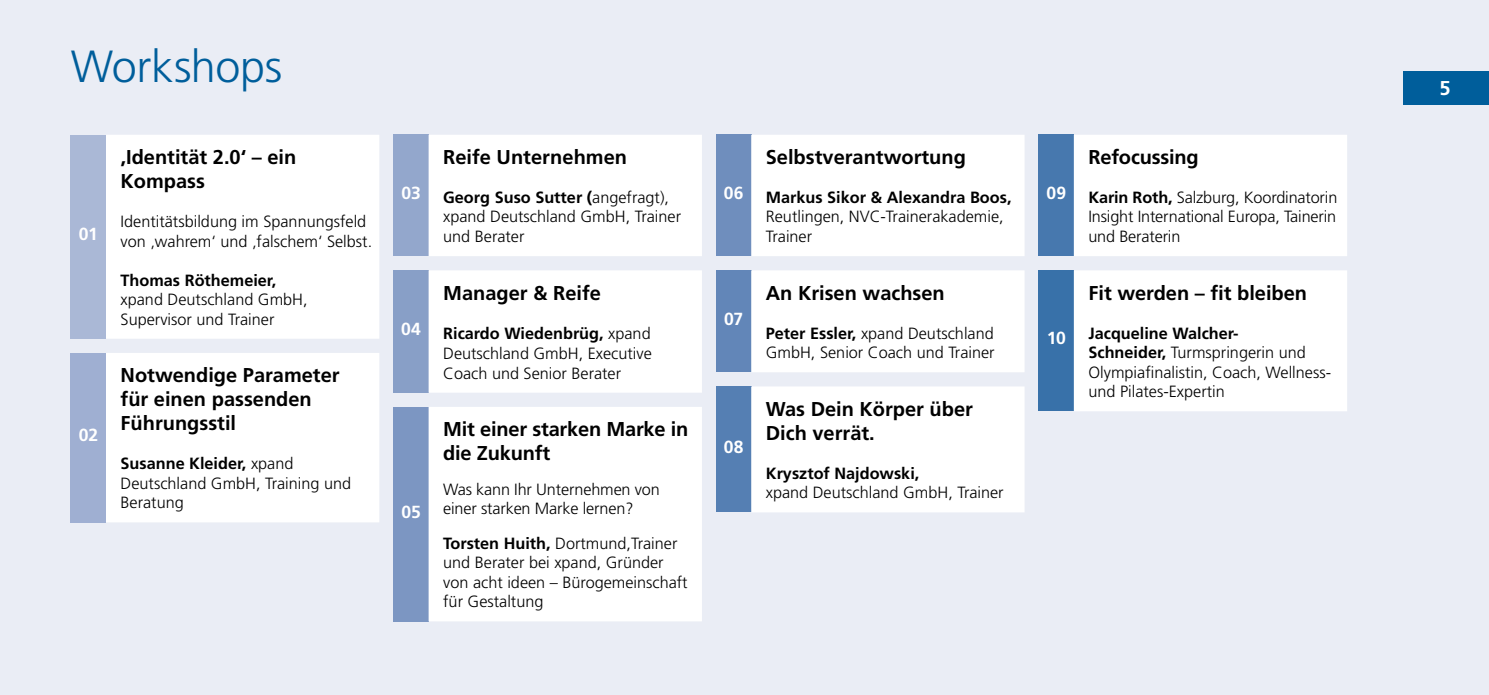
<style>
.page{position:relative;width:1489px;height:695px;background:#fff}
.page>*{position:absolute;margin:0;border:0;box-sizing:border-box;transform-origin:0 0}
.t1{font:300 45px "Frutiger LT Std";letter-spacing:-.01em;color:#005e9b}
.t2{font:700 20px/24px "Frutiger LT Std";color:#000}
.t3{font:700 20px "Frutiger LT Std";color:#fff}
.t4{font:700 17.5px "Frutiger LT Std";letter-spacing:-.005em;color:#fff}
.t5{font:300 16.25px/19.5px "Frutiger LT Std";color:#000}
.t6{font:700 16.25px "Frutiger LT Std";color:#000}
.s1{font-weight:700}
</style>
<div class="page">
<div style="left:0;top:0;width:1488px;height:694px;background:#eaedf5"></div>
<div style="left:71px;top:135px;width:35px;height:203px;background:#aab8d6"></div>
<div style="left:106px;top:135px;width:273px;height:203px;background:#fff"></div>
<div style="left:71px;top:353px;width:35px;height:169px;background:#9fafd2"></div>
<div style="left:106px;top:353px;width:273px;height:169px;background:#fff"></div>
<div style="left:393px;top:270px;width:35px;height:122px;background:#889fc7"></div>
<div style="left:428px;top:270px;width:274px;height:122px;background:#fff"></div>
<div style="left:393px;top:407px;width:35px;height:214px;background:#7c96c2"></div>
<div style="left:428px;top:407px;width:274px;height:214px;background:#fff"></div>
<div style="left:716px;top:270px;width:35px;height:102px;background:#6286b8"></div>
<div style="left:751px;top:270px;width:273px;height:102px;background:#fff"></div>
<div style="left:716px;top:386px;width:35px;height:126px;background:#557fb3"></div>
<div style="left:751px;top:386px;width:273px;height:126px;background:#fff"></div>
<div style="left:716px;top:135px;width:35px;height:121px;background:#6f8ebd"></div>
<div style="left:751px;top:135px;width:273px;height:121px;background:#fff"></div>
<div style="left:1038px;top:135px;width:35px;height:121px;background:#4778ae"></div>
<div style="left:1073px;top:135px;width:273px;height:121px;background:#fff"></div>
<div style="left:1038px;top:270px;width:35px;height:141px;background:#3871a9"></div>
<div style="left:1073px;top:270px;width:273px;height:141px;background:#fff"></div>
<div style="left:393px;top:135px;width:35px;height:121px;background:#93a7cc"></div>
<div style="left:428px;top:135px;width:274px;height:121px;background:#fff"></div>
<div style="left:1403px;top:71px;width:85px;height:34px;background:#005e9b"></div>
<h1 class="t1" style="left:71px;top:41px;width:213px">Workshops</h1>
<p class="t4" style="left:79px;top:224px;width:21px">01</p>
<p class="t4" style="left:79px;top:424px;width:21px">02</p>
<p class="t2" style="left:121px;top:145px;width:177px">‚Identität 2.0‘ – ein<br>Kompass</p>
<p class="t5" style="left:121px;top:212px;width:253px">Identitätsbildung im Spannungsfeld von ‚wahrem‘ und ‚falschem‘ Selbst.</p>
<p class="t6" style="left:121px;top:270px;width:157px">Thomas Röthemeier,</p>
<p class="t5" style="left:121px;top:290px;width:188px">xpand Deutschland GmbH,<br>Supervisor und Trainer</p>
<p class="t2" style="left:121px;top:363px;width:220px">Notwendige Parameter für einen passenden<br>Führungsstil</p>
<p class="t5" style="left:121px;top:454px;width:232px"><span class="s1">Susanne Kleider,</span> xpand<br>Deutschland GmbH, Training und<br>Beratung</p>
<p class="t4" style="left:401px;top:182px;width:21px">03</p>
<p class="t4" style="left:401px;top:318px;width:21px">04</p>
<p class="t4" style="left:401px;top:501px;width:21px">05</p>
<p class="t2" style="left:443px;top:145px;width:185px">Reife Unternehmen</p>
<p class="t5" style="left:443px;top:188px;width:239px"><span class="s1">Georg Suso Sutter (</span>angefragt), xpand Deutschland GmbH, Trainer und Berater</p>
<p class="t2" style="left:443px;top:280px;width:159px">Manager &amp; Reife</p>
<p class="t5" style="left:443px;top:324px;width:210px;text-align:justify"><span class="s1">Ricardo Wiedenbrüg,</span> xpand Deutschland GmbH, Executive Coach und Senior Berater</p>
<p class="t2" style="left:443px;top:417px;width:247px">Mit einer starken Marke in die Zukunft</p>
<p class="t5" style="left:443px;top:479px;width:218px">Was kann Ihr Unternehmen von einer starken Marke lernen?</p>
<p class="t5" style="left:443px;top:533px;width:246px"><span class="s1">Torsten Huith,</span> Dortmund,Trainer und Berater bei xpand, Gründer von acht ideen – Bürogemeinschaft für Gestaltung</p>
<p class="t4" style="left:723px;top:182px;width:21px">06</p>
<p class="t4" style="left:724px;top:308px;width:21px">07</p>
<p class="t4" style="left:723px;top:436px;width:21px">08</p>
<p class="t2" style="left:765px;top:145px;width:202px">Selbstverantwortung</p>
<p class="t6" style="left:765px;top:188px;width:247px">Markus Sikor &amp; Alexandra Boos,</p>
<p class="t5" style="left:765px;top:207px;width:239px">Reutlingen, NVC-Trainerakademie,<br>Trainer</p>
<p class="t2" style="left:765px;top:280px;width:180px">An Krisen wachsen</p>
<p class="t5" style="left:765px;top:323px;width:230px"><span class="s1">Peter Essler,</span> xpand Deutschland<br>GmbH, Senior Coach und Trainer</p>
<p class="t2" style="left:765px;top:397px;width:209px">Was Dein Körper über<br>Dich verrät.</p>
<p class="t6" style="left:765px;top:463px;width:155px">Krysztof Najdowski,</p>
<p class="t5" style="left:765px;top:483px;width:239px">xpand Deutschland GmbH, Trainer</p>
<p class="t4" style="left:1046px;top:182px;width:21px">09</p>
<p class="t4" style="left:1046px;top:328px;width:21px">10</p>
<p class="t2" style="left:1088px;top:145px;width:112px">Refocussing</p>
<p class="t5" style="left:1088px;top:188px;width:250px;text-align:justify"><span class="s1">Karin Roth,</span> Salzburg, Koordinatorin Insight International Europa, Tainerin und Beraterin</p>
<p class="t2" style="left:1088px;top:280px;width:220px">Fit werden – fit bleiben</p>
<p class="t5" style="left:1088px;top:323px;width:244px"><span class="s1">Jacqueline Walcher-<br>Schneider,</span> Turmspringerin und<br>Olympiafinalistin, Coach, Wellness&shy;und Pilates-Expertin</p>
<p class="t3" style="left:1439px;top:77px;width:13px">5</p>
</div>
